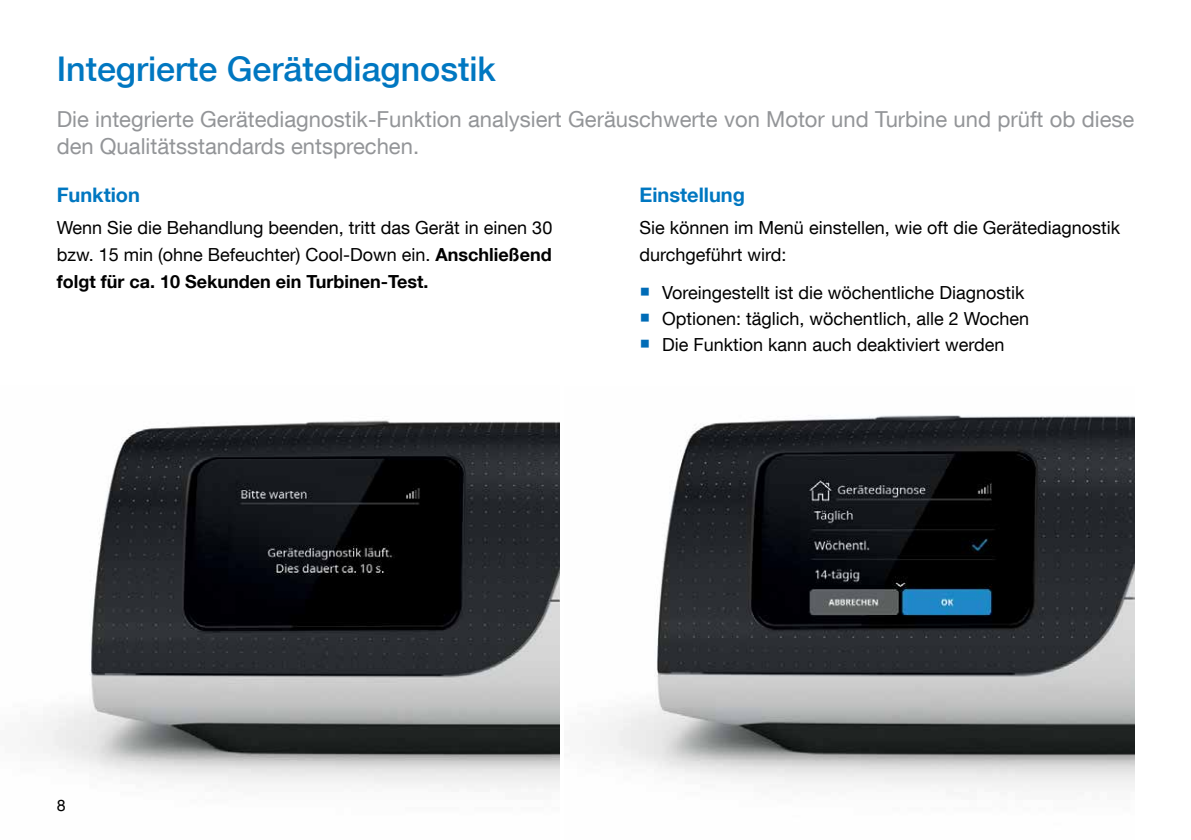
<style>
.page{position:relative;width:1191px;height:840px;background:#fff}
.page>*{position:absolute;margin:0;border:0;box-sizing:border-box;transform-origin:0 0}
.t1{font:500 34px "Helvetica Neue LT Com";color:#0077c1}
.t2{font:22px/26.4px "Helvetica Neue LT Com";color:#939598}
.t3{font:700 20px "Helvetica Neue LT Com";color:#0077c1}
.t4{font:18px/26.8px "Helvetica Neue LT Com";color:#000}
.t5{font:16px "Helvetica Neue LT Com";color:#000}
.s1{font-weight:700}
</style>
<div class="page">
<img style="left:35px;top:420px;width:525px;height:368px">
<img style="left:600px;top:415px;width:534px;height:373px">
<h1 class="t1" style="left:57px;top:48px;width:441px">Integrierte Gerätediagnostik</h1>
<p class="t2" style="left:57px;top:106px;width:1079px">Die integrierte Gerätediagnostik-Funktion analysiert Geräuschwerte von Motor und Turbine und prüft ob diese den Qualitätsstandards entsprechen.</p>
<p class="t3" style="left:57px;top:182px;width:85px">Funktion</p>
<p class="t4" style="left:57px;top:214px;width:497px;text-align:justify">Wenn Sie die Behandlung beenden, tritt das Gerät in einen 30 bzw. 15 min (ohne Befeuchter) Cool-Down ein. <span class="s1">Anschließend folgt für ca. 10 Sekunden ein Turbinen-Test.</span></p>
<p class="t3" style="left:639px;top:182px;width:107px">Einstellung</p>
<p class="t4" style="left:639px;top:214px;width:482px">Sie können im Menü einstellen, wie oft die Gerätediagnostik durchgeführt wird:</p>
<p class="t4" style="left:662px;top:278px;width:368px;line-height:26px">Voreingestellt ist die wöchentliche Diagnostik<br>Optionen: täglich, wöchentlich, alle 2 Wochen<br>Die Funktion kann auch deaktiviert werden</p>
<p class="t5" style="left:57px;top:794px;width:10px">8</p>
</div>
